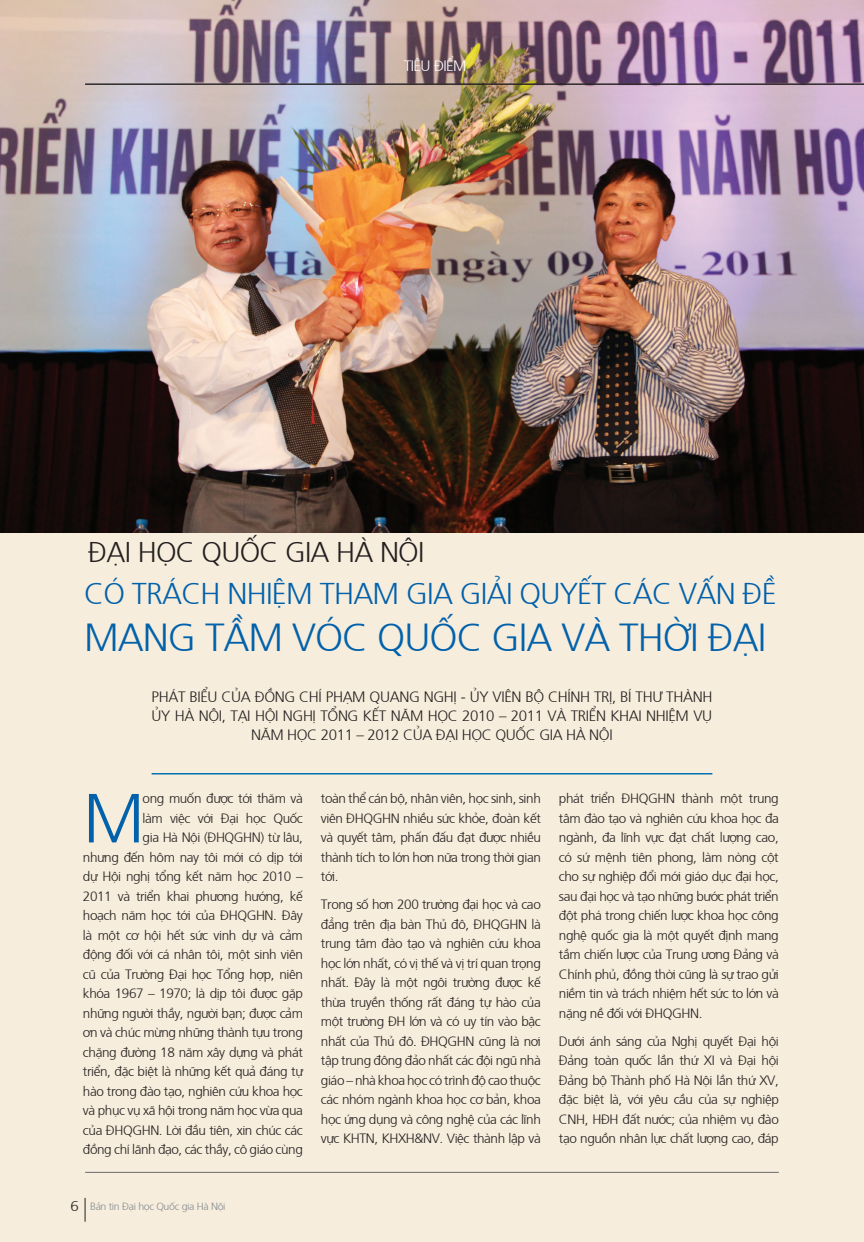
<style>
.page{position:relative;width:864px;height:1242px;background:#fff}
.page>*{position:absolute;margin:0;border:0;box-sizing:border-box;transform-origin:0 0}
.t1{font:300 69.3px "Frutiger";color:#0161ab}
.t2{font:300 39px "Frutiger";letter-spacing:-.025em;color:#0161ab}
.t3{font:300 30px "Frutiger";letter-spacing:-.025em;color:#0161ab}
.t4{font:300 28.5px "Frutiger";letter-spacing:-.025em;color:#231f20}
.t5{font:300 15px/18.9px "Frutiger";letter-spacing:-.025em;color:#231f20;text-align:center}
.t6{font:300 15px "Frutiger";color:#fff}
.t7{font:300 13.5px/19.5px "Frutiger";letter-spacing:-.03em;color:#231f20;text-align:justify}
.t8{font:300 10.5px "Frutiger";letter-spacing:-.03em;color:#838c91}
.s1{font-size:14.25px;color:#231f20}
</style>
<div class="page">
<div style="left:0;top:0;width:863px;height:1242px;background:#f7eddc"></div>
<img style="left:0;top:0;width:863px;height:532px">
<hr style="left:151px;top:773px;width:561px;height:1px;background:#0073ae">
<hr style="left:85px;top:1172px;width:693px;height:1px;background:#6c6d70">
<svg style="left:85px;top:1198px;width:1px;height:23px"></svg>
<hr style="left:85px;top:84px;width:778px;height:1px;background:#262324">
<p class="t6" style="left:403px;top:56px;width:8px">TIÊU</p>
<p class="t6" style="left:434px;top:56px;width:9px">ĐIỂM</p>
<h3 class="t4" style="left:88px;top:532px;width:337px">đại học quốc gia hà nội</h3>
<h3 class="t3" style="left:84px;top:573px;width:694px">có trách nhiệm tham gia giải quyết các vấn đề</h3>
<h2 class="t2" style="left:84px;top:610px;width:683px">mang tầm vóc quốc gia và thời đại</h2>
<p class="t5" style="left:151px;top:687px;width:562px">Phát biểu của đồng chí Phạm Quang Nghị - Ủy viên Bộ C hính trị, Bí thư Thành ủy Hà Nội, tại Hội nghị tổng kết năm học 2010 – 2011 và triển khai nhiệm vụ năm học 2011 – 2012 của Đại học Quốc gia Hà Nội</p>
<h1 class="t1" style="left:83px;top:770px;width:51px">M</h1>
<p class="t7" style="left:142px;top:788px;width:162px">ong muốn được tới thăm và làm việc với Đại học Quốc gia Hà Nội (ĐHQGHN</p>
<p class="t7" style="left:83px;top:827px;width:221px;text-indent:177px">) từ lâu, nhưng đến hôm nay tôi mới có dịp tới dự Hội nghị tổng kết năm học 2010 – 2011 và triển khai phương hướng, kế hoạch năm học tới của ĐHQGHN</p>
<p class="t7" style="left:83px;top:905px;width:221px;text-indent:190px">. Đây là một cơ hội hết sức vinh dự và cảm động đối với cá nhân tôi, một sinh viên cũ của Trường Đại học Tổng hợp, niên khóa 1967 – 1970; là dịp tôi được gặp những người thầy, người bạn; được cảm ơn và chúc mừng những thành tựu trong chặng đường 18 năm xây dựng và phát triển, đặc biệt là những kết quả đáng tự hào trong đào tạo, nghiên cứu khoa học và phục vụ xã hội trong năm học vừa qua của ĐHQGHN</p>
<p class="t7" style="left:83px;top:1119px;width:221px;text-align:right">. Lời đầu tiên, xin chúc các<br>đồng chí lãnh đạo, các thầy, cô giáo cùng</p>
<p class="t8" style="left:70px;top:1198px;width:156px"><span class="s1">6</span> Bản tin Đại học Quốc gia Hà Nội</p>
<p class="t7" style="left:321px;top:788px;width:221px">toàn thể cán bộ, nhân viên, học sinh, sinh viên ĐHQGHN</p>
<p class="t7" style="left:321px;top:807px;width:221px;text-indent:82px">nhiều sức khỏe, đoàn kết và quyết tâm, phấn đấu đạt được nhiều thành tích to lớn hơn nữa trong thời gian tới.</p>
<p class="t7" style="left:321px;top:894px;width:221px">Trong số hơn 200 trường đại học và cao đẳng trên địa bàn Thủ đô, ĐHQGHN</p>
<p class="t7" style="left:321px;top:913px;width:221px;text-indent:210px">là trung tâm đào tạo và nghiên cứu khoa học lớn nhất, có vị thế và vị trí quan trọng nhất. Đây là một ngôi trường được kế thừa truyền thống rất đáng tự hào của một trường ĐH lớn và có uy tín vào bậc nhất của Thủ đô. ĐHQGHN</p>
<p class="t7" style="left:321px;top:1030px;width:221px;text-indent:158px">cũng là nơi tập trung đông đảo nhất các đội ngũ nhà giáo – nhà khoa học có trình độ cao thuộc các nhóm ngành khoa học cơ bản, khoa học ứng dụng và công nghệ của các lĩnh vực KHTN</p>
<p class="t7" style="left:374px;top:1128px;width:168px">, KHXH &amp;NV. Việc thành lập và</p>
<p class="t7" style="left:558px;top:788px;width:73px">phát triển ĐHQGHN</p>
<p class="t7" style="left:558px;top:788px;width:221px;text-indent:122px">thành một trung tâm đào tạo và nghiên cứu khoa học đa ngành, đa lĩnh vực đạt chất lượng cao, có sứ mệnh tiên phong, làm nòng cột cho sự nghiệp đổi mới giáo dục đại học, sau đại học và tạo những bước phát triển đột phá trong chiến lược khoa học công nghệ quốc gia là một quyết định mang tầm chiến lược của Trung ương Đảng và Chính phủ, đồng thời cũng là sự trao gửi niềm tin và trách nhiệm hết sức to lớn và nặng nề đối với ĐHQGHN</p>
<p class="t7" style="left:558px;top:998px;width:221px;line-height:28px;text-indent:140px">.<br>Dưới ánh sáng của Nghị quyết Đại hội</p>
<p class="t7" style="left:558px;top:1049px;width:221px">Đảng toàn quốc lần thứ XI và Đại hội Đảng bộ Thành phố Hà Nội lần thứ XV, đặc biệt là, với yêu cầu của sự nghiệp CNH</p>
<p class="t7" style="left:558px;top:1108px;width:221px;text-align:right">đất nước; của nhiệm vụ đào<br>tạo nguồn nhân lực chất lượng cao, đáp</p>
<p class="t7" style="left:584px;top:1108px;width:17px">, HĐH</p>
</div>
